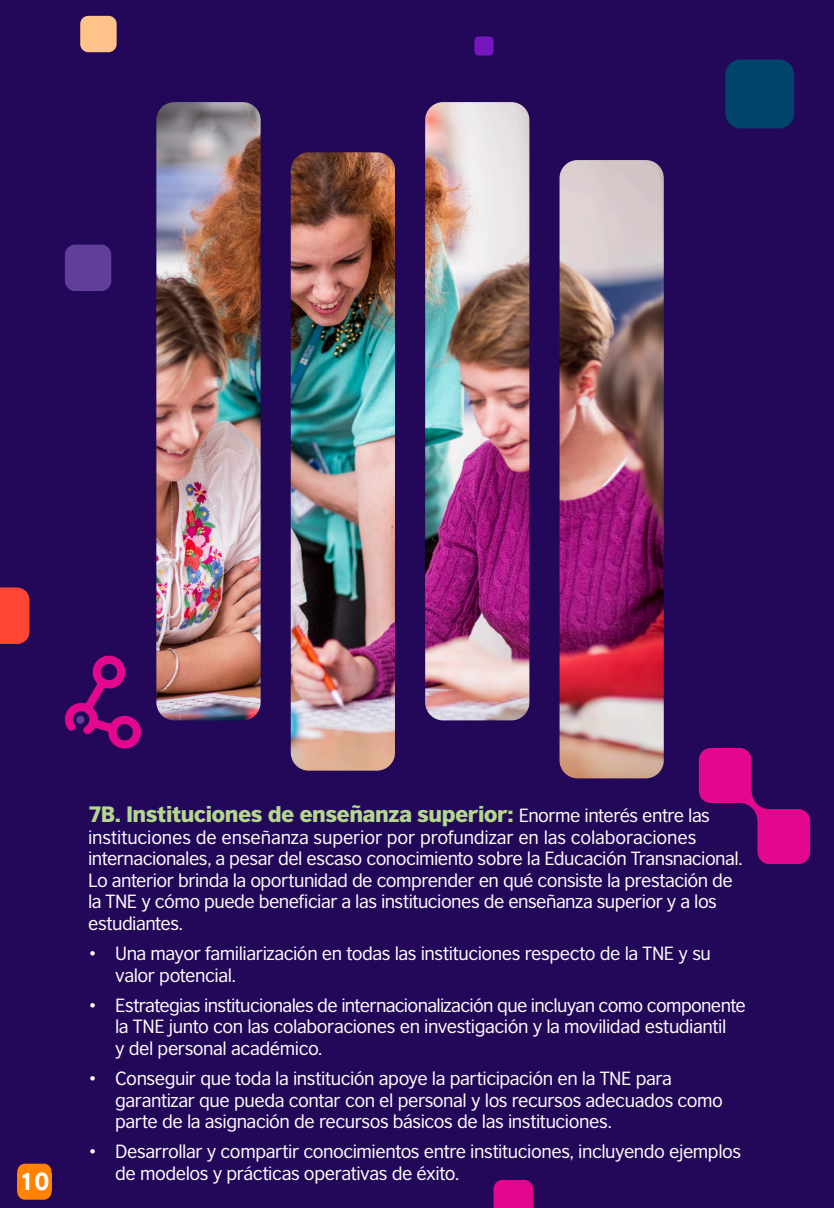
<style>
.page{position:relative;width:834px;height:1208px;background:#fff}
.page>*{position:absolute;margin:0;border:0;box-sizing:border-box;transform-origin:0 0}
.t1{font:23.1px "British Council ARMO Headline";color:#fff}
.Pull_Quote{font:900 21px "British Council Sans";letter-spacing:-.025em;color:#b3d78d}
.Pull_Quote-2{font:18px/21.6px "British Council Sans";letter-spacing:-.025em;color:#fff}
.s1{font-weight:400;font-size:18px;color:#fff}
</style>
<div class="page">
<div style="left:0;top:0;width:833px;height:1208px;background:#23085a"></div>
<img style="left:156px;top:102px;width:507px;height:676px">
<div style="left:0;top:587px;width:29px;height:57px;background:#ff4635"></div>
<div style="left:725px;top:60px;width:69px;height:68px;background:#004569;border-radius:15px"></div>
<div style="left:65px;top:244px;width:46px;height:47px;background:#603e99;border-radius:10px"></div>
<svg style="left:65px;top:655px;width:77px;height:94px"></svg>
<div style="left:474px;top:36px;width:19px;height:20px;background:#7716bd;border-radius:4px"></div>
<div style="left:80px;top:16px;width:37px;height:36px;background:#ffc288;border-radius:8px"></div>
<svg style="left:698px;top:748px;width:112px;height:116px"></svg>
<svg style="left:493px;top:1179px;width:40px;height:29px"></svg>
<div style="left:17px;top:1163px;width:34px;height:36px;background:#ff8200;border-radius:8px"></div>
<p class="t1" style="left:41px;top:1154px;width:31px">10</p>
<p class="t1" style="left:20px;top:1168px;width:31px">10</p>
<p class="Pull_Quote" style="left:88px;top:794px;width:623px">7B. Instituciones de enseñanza superior: <span class="s1">Enorme interés entre las</span></p>
<p class="Pull_Quote-2" style="left:88px;top:824px;width:655px">instituciones de enseñanza superior por profundizar en las colaboraciones internacionales, a pesar del escaso conocimiento sobre la Educación Transnacional.<br>Lo anterior brinda la oportunidad de comprender en qué consiste la prestación de la TNE y cómo puede beneficiar a las instituciones de enseñanza superior y a los estudiantes.</p>
<p class="Pull_Quote-2" style="left:115px;top:941px;width:597px;text-indent:-27px">• Una mayor familiarización en todas las instituciones respecto de la TNE y su valor potencial.</p>
<p class="Pull_Quote-2" style="left:115px;top:992px;width:632px;text-indent:-27px">• Estrategias institucionales de internacionalización que incluyan como componente la TNE junto con las colaboraciones en investigación y la movilidad estudiantil<br>y del personal académico.</p>
<p class="Pull_Quote-2" style="left:115px;top:1066px;width:609px;text-indent:-27px">• Conseguir que toda la institución apoye la participación en la TNE para garantizar que pueda contar con el personal y los recursos adecuados como parte de la asignación de recursos básicos de las instituciones.</p>
<p class="Pull_Quote-2" style="left:115px;top:1139px;width:627px;text-indent:-27px">• Desarrollar y compartir conocimientos entre instituciones, incluyendo ejemplos de modelos y prácticas operativas de éxito.</p>
</div>
